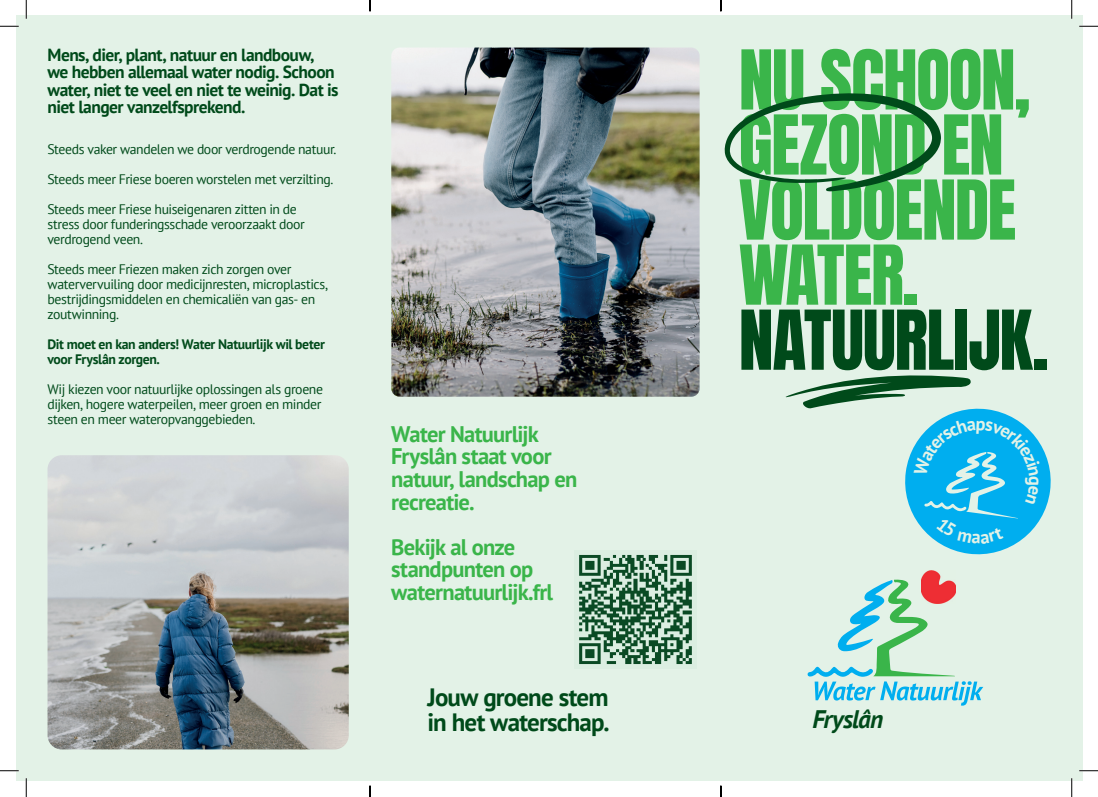
<style>
.page{position:relative;width:1098px;height:797px;background:#fff}
.page>*{position:absolute;margin:0;border:0;box-sizing:border-box;transform-origin:0 0}
.t1{font:70px/65px "Anton";letter-spacing:-.025em;color:#3ab54a}
.t2{font:70px "Anton";letter-spacing:-.02em;color:#004a1a}
.t3{font:italic 700 25.25px "PT Sans";letter-spacing:-.035em;color:#004a1a}
.t4{font:700 25px/25px "PT Sans";letter-spacing:-.035em;color:#004a1a}
.t5{font:700 22.5px/22.5px "PT Sans";letter-spacing:-.035em;color:#3ab54a}
.t6{font:700 18.25px "PT Sans";color:#e3f2e7}
.t7{font:700 17.5px/17.5px "PT Sans";letter-spacing:-.035em;color:#004a1a}
.t8{font:13.75px/15px "PT Sans";letter-spacing:-.03em;color:#004a1a}
.t9{font:700 13.75px/15px "PT Sans";letter-spacing:-.03em;color:#004a1a}
</style>
<div class="page">
<div style="left:16px;top:16px;width:1066px;height:765px;background:#e3f2e7"></div>
<svg style="left:724px;top:93px;width:217px;height:99px"></svg>
<img style="left:48px;top:455px;width:301px;height:294px">
<img style="left:391px;top:48px;width:308px;height:349px">
<img style="left:921px;top:570px;width:20px;height:9px">
<svg style="left:807px;top:579px;width:176px;height:126px"></svg>
<img style="left:579px;top:554px;width:113px;height:111px">
<svg style="left:0;top:25px;width:19px;height:2px"></svg>
<svg style="left:1079px;top:25px;width:19px;height:2px"></svg>
<svg style="left:0;top:770px;width:19px;height:1px"></svg>
<svg style="left:1079px;top:770px;width:19px;height:1px"></svg>
<svg style="left:25px;top:0;width:2px;height:19px"></svg>
<svg style="left:25px;top:778px;width:2px;height:19px"></svg>
<svg style="left:1071px;top:0;width:1px;height:19px"></svg>
<svg style="left:1071px;top:778px;width:1px;height:19px"></svg>
<svg style="left:369px;top:0;width:2px;height:11px"></svg>
<svg style="left:369px;top:785px;width:2px;height:12px"></svg>
<svg style="left:720px;top:0;width:2px;height:11px"></svg>
<svg style="left:720px;top:785px;width:2px;height:12px"></svg>
<svg style="left:785px;top:375px;width:266px;height:180px"></svg>
<p class="t7" style="left:48px;top:45px;width:293px">Mens, dier, plant, natuur en landbouw, we hebben allemaal water nodig. Schoon water, niet te veel en niet te weinig. Dat is niet langer vanzelfsprekend.</p>
<p class="t8" style="left:48px;top:134px;width:291px;line-height:30px">Steeds vaker wandelen we door verdrogende natuur.<br>Steeds meer Friese boeren worstelen met verzilting.<br>Steeds meer Friese huiseigenaren zitten in de</p>
<p class="t8" style="left:48px;top:216px;width:259px">stress door funderingsschade veroorzaakt door verdrogend veen.</p>
<p class="t8" style="left:48px;top:261px;width:282px">Steeds meer Friezen maken zich zorgen over watervervuiling door medicijnresten, microplastics, bestrijdingsmiddelen en chemicaliën van gas- en zoutwinning.</p>
<p class="t9" style="left:48px;top:336px;width:279px">Dit moet en kan anders! Water Natuurlijk wil beter voor Fryslân zorgen.</p>
<p class="t8" style="left:48px;top:381px;width:277px;text-align:justify">Wij kiezen voor natuurlijke oplossingen als groene dijken, hogere waterpeilen, meer groen en minder steen en meer wateropvanggebieden.</p>
<h3 class="t5" style="left:391px;top:422px;width:187px">Water Natuurlijk<br>Fryslân staat voor natuur, landschap en recreatie.</h3>
<h3 class="t5" style="left:391px;top:535px;width:163px">Bekijk al onze standpunten op waternatuurlijk.frl</h3>
<h3 class="t4" style="left:428px;top:684px;width:184px">Jouw groene stem in het waterschap.</h3>
<h1 class="t1" style="left:739px;top:53px;width:293px">NU SCHOON,<br>GEZOND EN<br>VOLDOENDE<br>WATER.</h1>
<h1 class="t2" style="left:739px;top:304px;width:311px">NATUURLIJK.</h1>
<h2 class="t3" style="left:812px;top:702px;width:72px">Fryslân</h2>
<h3 class="t6" style="left:1048px;top:476px;width:11px;rotate:90deg">g</h3>
</div>
